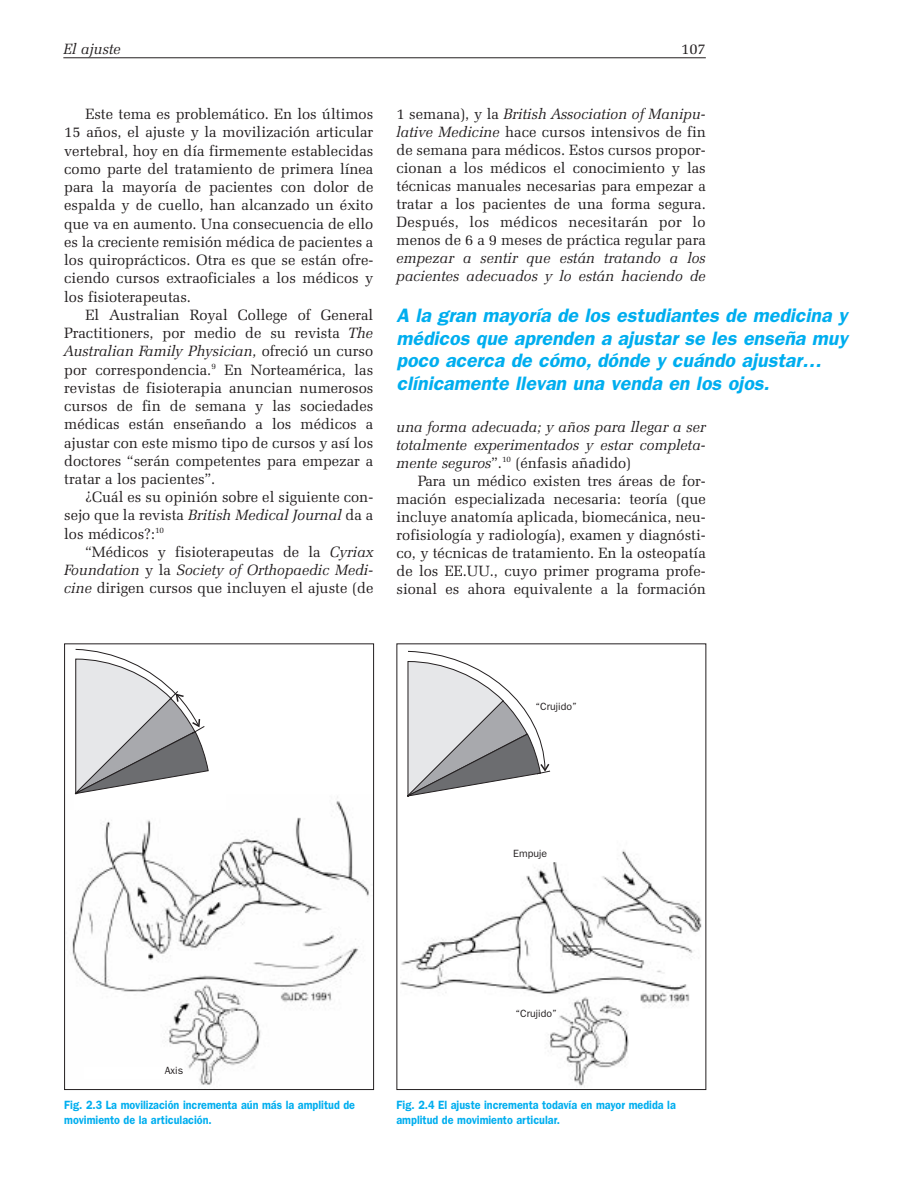
<style>
.page{position:relative;width:918px;height:1188px;background:#fff}
.page>*{position:absolute;margin:0;border:0;box-sizing:border-box;transform-origin:0 0}
.t1{font:italic 600 19.5px/22.5px "Franklin Gothic";color:#00aeef}
.t2{font:15px/18.3px "Zapf Elliptical 711 BT";color:#231f20;text-align:justify}
.t3{font:italic 15px/18px "Zapf Elliptical 711 BT";color:#231f20}
.t4{font:600 12px/15px "Franklin Gothic";color:#00aeef;scale:.9 1}
.t5{font:10.5px "Franklin Gothic";color:#231f20}
.s1{font-style:italic}
.s2{font-style:normal}
</style>
<div class="page">
<hr style="left:63px;top:57px;width:643px;height:1px;background:#231f20">
<img style="left:72px;top:796px;width:297px;height:289px">
<div style="left:64px;top:643px;width:310px;height:447px;border:1px solid #231f20"></div>
<img style="left:401px;top:850px;width:301px;height:236px">
<div style="left:74px;top:649px;width:151px;height:160px;background:#fff"></div>
<svg style="left:74px;top:649px;width:135px;height:146px"></svg>
<svg style="left:407px;top:651px;width:144px;height:146px"></svg>
<div style="left:84px;top:1067px;width:99px;height:12px;background:#fff"></div>
<div style="left:458px;top:1010px;width:99px;height:12px;background:#fff"></div>
<div style="left:535px;top:702px;width:95px;height:12px;background:#fff"></div>
<div style="left:513px;top:850px;width:87px;height:11px;background:#fff"></div>
<p class="t3" style="left:63px;top:41px;width:59px">El ajuste</p>
<p class="t2" style="left:681px;top:41px;width:26px">107</p>
<p class="t2" style="left:64px;top:106px;width:311px;text-indent:21px">Este tema es problemático. En los últimos 15 años, el ajuste y la movilización articular vertebral, hoy en día firmemente establecidas como parte del tratamiento de primera línea para la mayoría de pacientes con dolor de espalda y de cuello, han alcanzado un éxito que va en aumento. Una consecuencia de ello es la creciente remisión médica de pacientes a los quiroprácticos. Otra es que se están ofre&shy;ciendo cursos extraoficiales a los médicos y los fisioterapeutas.</p>
<p class="t2" style="left:64px;top:307px;width:311px;text-indent:21px">El Australian Royal College of General Practitioners, por medio de su revista <span class="s1">The Australian Family Physician,</span> ofreció un curso por correspondencia.<sup>9</sup> En Norteamérica, las revistas de fisioterapia anuncian numerosos cursos de fin de semana y las sociedades médicas están enseñando a los médicos a ajustar con este mismo tipo de cursos y así los doctores “serán competentes para empezar a tratar a los pacientes”.</p>
<p class="t2" style="left:64px;top:489px;width:311px;text-indent:21px">¿Cuál es su opinión sobre el siguiente con&shy;sejo que la revista <span class="s1">British Medical Journal</span> da a los médicos?:<sup>10</sup></p>
<p class="t2" style="left:64px;top:544px;width:311px;text-indent:21px">“Médicos y fisioterapeutas de la <span class="s1">Cyriax Foundation</span> y la <span class="s1">Society of Orthopaedic Medi&shy;cine</span> dirigen cursos que incluyen el ajuste (de</p>
<p class="t2" style="left:397px;top:106px;width:311px">1 semana), y la <span class="s1">British Association of Manipu&shy;lative Medicine</span> hace cursos intensivos de fin de semana para médicos. Estos cursos propor&shy;cionan a los médicos el conocimiento y las técnicas manuales necesarias para empezar a tratar a los pacientes de una forma segura.<br>Después, los médicos necesitarán por lo menos de 6 a 9 meses de práctica regular para</p>
<p class="t3" style="left:397px;top:250px;width:311px">empezar a sentir que están tratando a los pacientes adecuados y lo están haciendo de</p>
<h1 class="t1" style="left:396px;top:306px;width:456px">A la gran mayoría de los estudiantes de medicina y médicos que aprenden a ajustar se les enseña muy poco acerca de cómo, dónde y cuándo ajustar… clínicamente llevan una venda en los ojos.</h1>
<p class="t3" style="left:397px;top:419px;width:311px;text-align:justify">una forma adecuada; y años para llegar a ser totalmente experimentados y estar completa&shy;mente seguros<span class="s2">”.</span><sup>10</sup> <span class="s2">(énfasis añadido)</span></p>
<p class="t2" style="left:396px;top:473px;width:311px;text-indent:21px">Para un médico existen tres áreas de for&shy;mación especializada necesaria: teoría (que incluye anatomía aplicada, biomecánica, neu&shy;rofisiología y radiología), examen y diagnósti&shy;co, y técnicas de tratamiento. En la osteopatía de los EE.UU., cuyo primer programa profe&shy;sional es ahora equivalente a la formación</p>
<p class="t5" style="left:535px;top:702px;width:43px">“Crujido”</p>
<p class="t5" style="left:513px;top:850px;width:35px">Empuje</p>
<p class="t5" style="left:165px;top:1067px;width:20px">Axis</p>
<p class="t5" style="left:515px;top:1010px;width:43px">“Crujido”</p>
<p class="t4" style="left:64px;top:1098px;width:325px">Fig. 2.3 La movilización incrementa aún más la amplitud de movimiento de la articulación.</p>
<p class="t4" style="left:396px;top:1098px;width:312px">Fig. 2.4 El ajuste incrementa todavía en mayor medida la amplitud de movimiento articular.</p>
</div>
